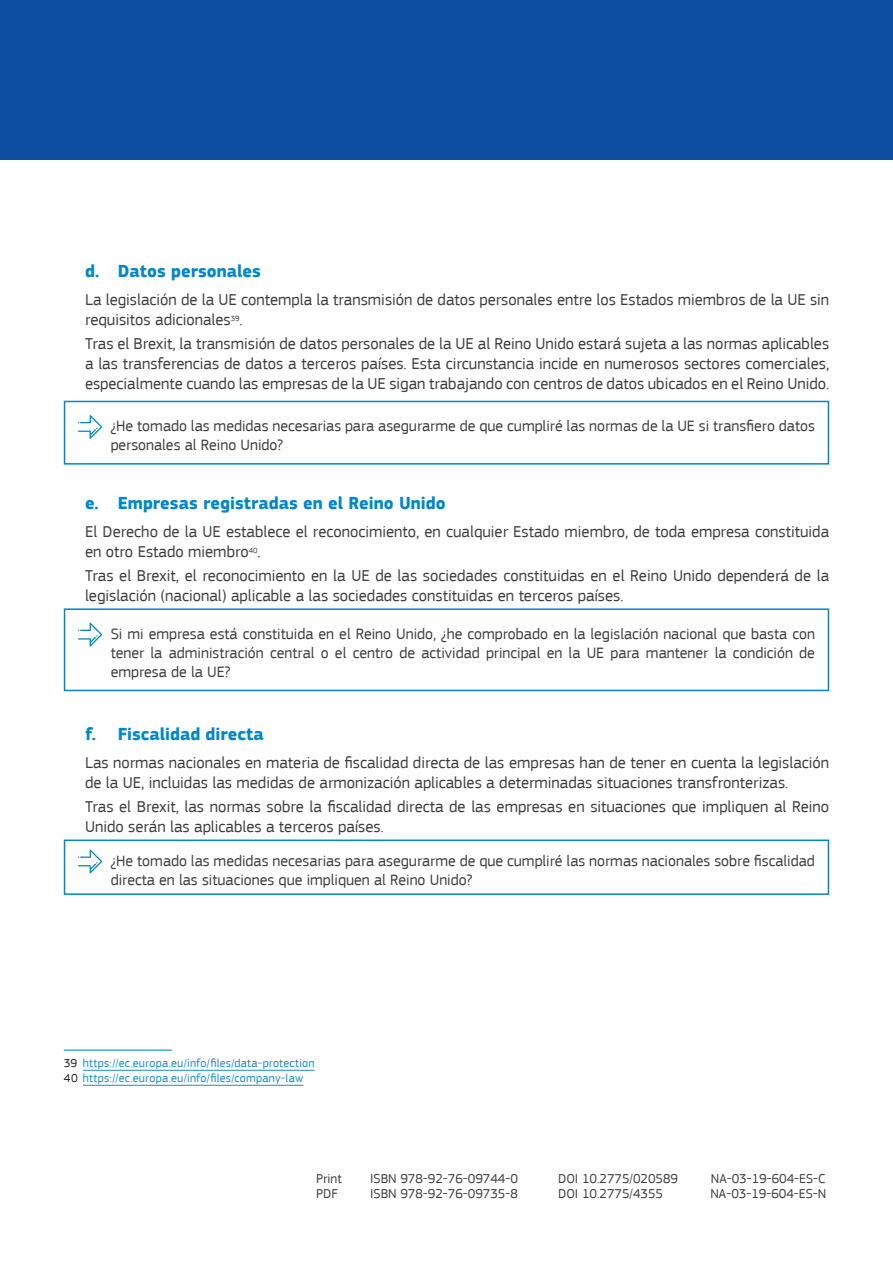
<style>
.page{position:relative;width:893px;height:1263px;background:#fff}
.page>*{position:absolute;margin:0;border:0;box-sizing:border-box;transform-origin:0 0}
.MainTitle{font:700 18px "EC Square Sans Pro";color:#0087c9}
.MainTitle-2{font:16.5px/19.8px "EC Square Sans Pro";color:#3e3e3f}
.Body_Text{font:15.75px/18.9px "EC Square Sans Pro";color:#3e3e3f}
.MainTitle-3{font:13.5px "EC Square Sans Pro";color:#3e3e3f}
.FN{font:12px "EC Square Sans Pro";letter-spacing:.02em;color:#1889cb}
.s1{color:#231f20}
</style>
<div class="page">
<svg style="left:78px;top:415px;width:24px;height:24px"></svg>
<div style="left:64px;top:401px;width:765px;height:64px;border:2px solid #0087c9"></div>
<svg style="left:78px;top:623px;width:24px;height:24px"></svg>
<div style="left:64px;top:608px;width:765px;height:83px;border:2px solid #0087c9"></div>
<svg style="left:78px;top:849px;width:24px;height:24px"></svg>
<div style="left:64px;top:839px;width:765px;height:56px;border:2px solid #0087c9"></div>
<hr style="left:64px;top:1049px;width:108px;height:2px;background:#1889cb">
<hr style="left:83px;top:1070px;width:232px;height:1px;background:#1889cb">
<hr style="left:83px;top:1085px;width:220px;height:1px;background:#1889cb">
<div style="left:0;top:0;width:893px;height:160px;background:#0d4da1"></div>
<p class="MainTitle" style="left:85px;top:260px;width:177px">d. Datos personales</p>
<p class="MainTitle-2" style="left:85px;top:290px;width:746px">La legislación de la UE contempla la transmisión de datos personales entre los Estados miembros de la UE sin requisitos adicionales<sup>39</sup>.</p>
<p class="MainTitle-2" style="left:85px;top:334px;width:746px;text-align:justify">Tras el Brexit, la transmisión de datos personales de la UE al Reino Unido estará sujeta a las normas aplicables a las transferencias de datos a terceros países. Esta circunstancia incide en numerosos sectores comerciales, especialmente cuando las empresas de la UE sigan trabajando con centros de datos ubicados en el Reino Unido.</p>
<p class="Body_Text" style="left:111px;top:417px;width:706px">¿He tomado las medidas necesarias para asegurarme de que cumpliré las normas de la UE si transfiero datos personales al Reino Unido?</p>
<p class="MainTitle" style="left:85px;top:492px;width:362px">e. Empresas registradas en el Reino Unido</p>
<p class="MainTitle-2" style="left:85px;top:522px;width:746px">El Derecho de la UE establece el reconocimiento, en cualquier Estado miembro, de toda empresa constituida en otro Estado miembro<sup>40</sup>.</p>
<p class="MainTitle-2" style="left:85px;top:566px;width:746px">Tras el Brexit, el reconocimiento en la UE de las sociedades constituidas en el Reino Unido dependerá de la legislación (nacional) aplicable a las sociedades constituidas en terceros países.</p>
<p class="Body_Text" style="left:111px;top:625px;width:706px;text-align:justify">Si mi empresa está constituida en el Reino Unido, ¿he comprobado en la legislación nacional que basta con tener la administración central o el centro de actividad principal en la UE para mantener la condición de empresa de la UE?</p>
<p class="MainTitle" style="left:85px;top:723px;width:180px">f. Fiscalidad directa</p>
<p class="MainTitle-2" style="left:85px;top:753px;width:746px">Las normas nacionales en materia de fiscalidad directa de las empresas han de tener en cuenta la legislación de la UE, incluidas las medidas de armonización aplicables a determinadas situaciones transfronterizas.</p>
<p class="MainTitle-2" style="left:85px;top:797px;width:746px">Tras el Brexit, las normas sobre la fiscalidad directa de las empresas en situaciones que impliquen al Reino<br>Unido serán las aplicables a terceros países.</p>
<p class="Body_Text" style="left:111px;top:851px;width:706px">¿He tomado las medidas necesarias para asegurarme de que cumpliré las normas nacionales sobre fiscalidad directa en las situaciones que impliquen al Reino Unido?</p>
<p class="FN" style="left:64px;top:1056px;width:252px"><span class="s1">39</span> https://ec.europa.eu/info/files/data-protection</p>
<p class="FN" style="left:64px;top:1071px;width:241px"><span class="s1">40</span> https://ec.europa.eu/info/files/company-law</p>
<p class="MainTitle-3" style="left:316px;top:1170px;width:27px">Print</p>
<p class="MainTitle-3" style="left:370px;top:1170px;width:149px">ISBN 978-92-76-09744-0</p>
<p class="MainTitle-3" style="left:558px;top:1170px;width:122px">DOI 10.2775/020589</p>
<p class="MainTitle-3" style="left:711px;top:1170px;width:116px">NA-03-19-604-ES-C</p>
<p class="MainTitle-3" style="left:316px;top:1185px;width:23px">PDF</p>
<p class="MainTitle-3" style="left:370px;top:1185px;width:149px">ISBN 978-92-76-09735-8</p>
<p class="MainTitle-3" style="left:558px;top:1185px;width:107px">DOI 10.2775/4355</p>
<p class="MainTitle-3" style="left:710px;top:1185px;width:117px">NA-03-19-604-ES-N</p>
</div>
